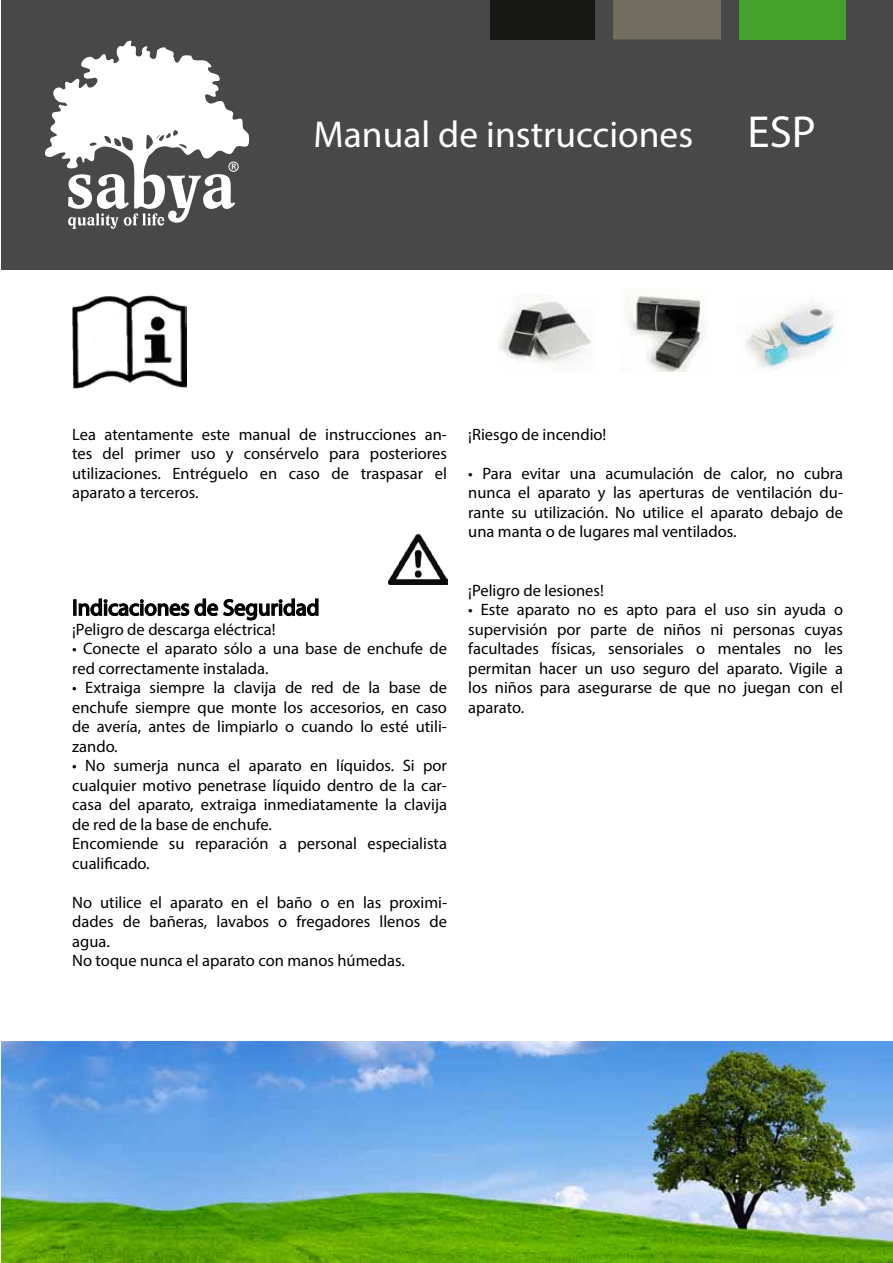
<style>
.page{position:relative;width:893px;height:1263px;background:#fff}
.page>*{position:absolute;margin:0;border:0;box-sizing:border-box;transform-origin:0 0}
.t1{font:37.5px "Myriad Pro";color:#fff}
.t2{font:22.5px "Myriad Pro";color:#000}
.t3{font:16.5px/19.5px "Myriad Pro";color:#000;text-align:justify}
.s1{font-size:45px}
</style>
<div class="page">
<img style="left:498px;top:295px;width:93px;height:70px">
<img style="left:625px;top:296px;width:82px;height:76px">
<img style="left:746px;top:302px;width:91px;height:69px">
<div style="left:1px;top:0;width:892px;height:270px;background:#484848"></div>
<svg style="left:44px;top:41px;width:206px;height:188px"></svg>
<div style="left:613px;top:0;width:108px;height:40px;background:#726e60"></div>
<div style="left:739px;top:0;width:106px;height:40px;background:#44a12b"></div>
<div style="left:490px;top:0;width:105px;height:40px;background:#171715"></div>
<div style="left:73px;top:599px;width:4px;height:17px;border:2px solid #000"></div>
<svg style="left:78px;top:598px;width:241px;height:23px"></svg>
<img style="left:1px;top:1041px;width:892px;height:222px">
<img style="left:72px;top:295px;width:114px;height:93px">
<img style="left:388px;top:533px;width:59px;height:52px">
<h1 class="t1" style="left:313px;top:111px;width:504px">Manual de instrucciones <span class="s1">ESP</span></h1>
<p class="t3" style="left:72px;top:424px;width:376px">Lea atentamente este manual de instrucciones an&shy;tes del primer uso y consérvelo para posteriores utilizaciones. Entréguelo en caso de traspasar el aparato a terceros.</p>
<h2 class="t2" style="left:72px;top:594px;width:249px">Indicaciones de Seguridad</h2>
<p class="t3" style="left:72px;top:619px;width:205px">¡Peligro de descarga eléctrica!</p>
<p class="t3" style="left:72px;top:638px;width:376px">• Conecte el aparato sólo a una base de enchufe de red correctamente instalada.</p>
<p class="t3" style="left:72px;top:678px;width:376px">• Extraiga siempre la clavija de red de la base de enchufe siempre que monte los accesorios, en caso de avería, antes de limpiarlo o cuando lo esté utili&shy;zando.</p>
<p class="t3" style="left:72px;top:756px;width:376px;text-align:left">• No sumerja nunca el aparato en líquidos. Si por cualquier motivo penetrase líquido dentro de la car&shy;casa del aparato, extraiga inmediatamente la clavija de red de la base de enchufe.<br>Encomiende su reparación a personal especialista cualificado.</p>
<p class="t3" style="left:72px;top:892px;width:376px;text-align:left">No utilice el aparato en el baño o en las proximi&shy;dades de bañeras, lavabos o fregadores llenos de agua.<br>No toque nunca el aparato con manos húmedas.</p>
<p class="t3" style="left:468px;top:424px;width:140px">¡Riesgo de incendio!</p>
<p class="t3" style="left:468px;top:463px;width:376px">• Para evitar una acumulación de calor, no cubra nunca el aparato y las aperturas de ventilación du&shy;rante su utilización. No utilice el aparato debajo de una manta o de lugares mal ventilados.</p>
<p class="t3" style="left:468px;top:580px;width:137px">¡Peligro de lesiones!</p>
<p class="t3" style="left:468px;top:600px;width:376px">• Este aparato no es apto para el uso sin ayuda o supervisión por parte de niños ni personas cuyas facultades físicas, sensoriales o mentales no les permitan hacer un uso seguro del aparato. Vigile a los niños para asegurarse de que no juegan con el aparato.</p>
</div>
